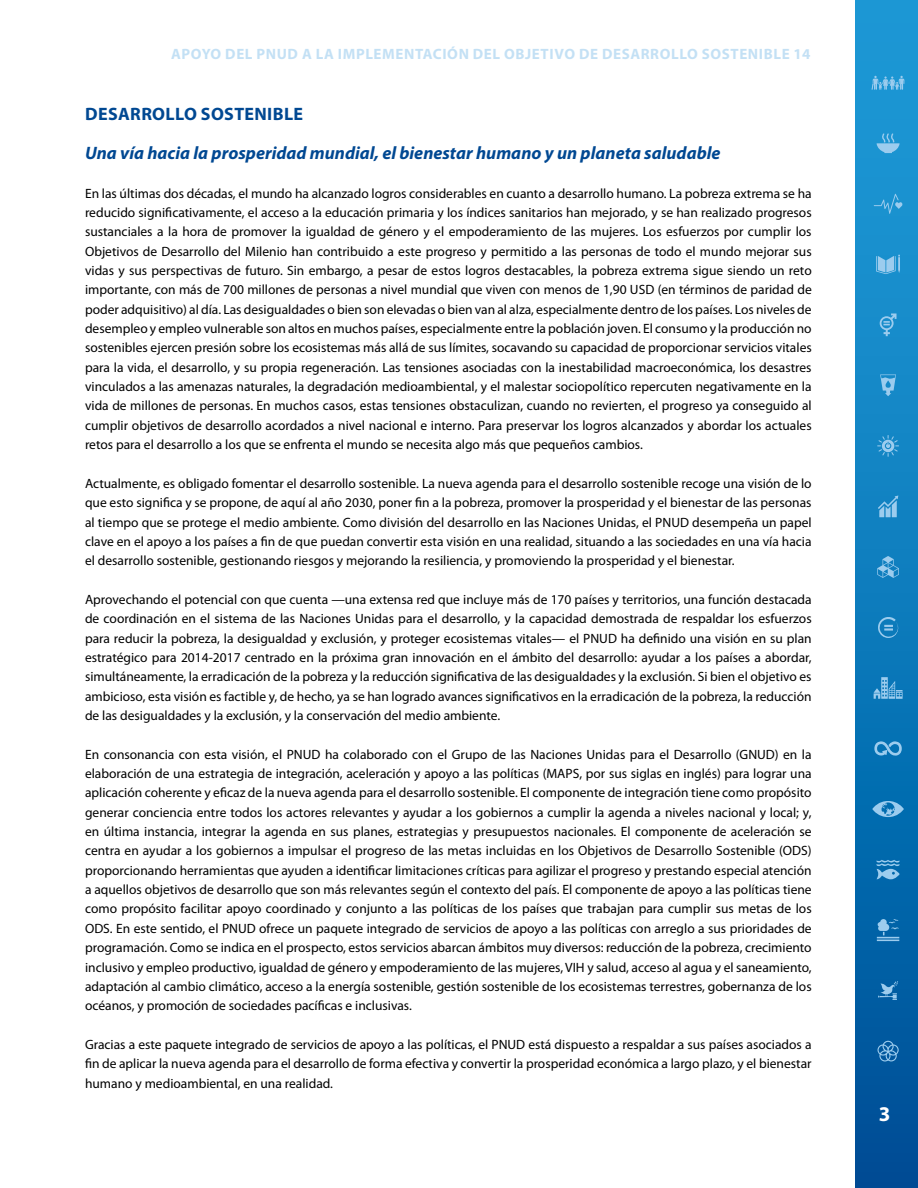
<style>
.page{position:relative;width:918px;height:1188px;background:#fff}
.page>*{position:absolute;margin:0;border:0;box-sizing:border-box;transform-origin:0 0}
.t1{font:700 21px "Myriad Pro";color:#fff}
.t2{font:italic 700 18px "Myriad Pro";color:#004892}
.t3{font:700 18px "Myriad Pro";letter-spacing:.02em;color:#004892}
.t4{font:700 15px "Myriad Pro";letter-spacing:.04em;color:#9cccee}
.t5{font:13.5px/19.4px "Myriad Pro";color:#000;text-align:justify}
</style>
<div class="page">
<div style="left:856px;top:0;width:62px;height:1188px;background:linear-gradient(to bottom,#1fa0db,#005199)"></div>
<svg style="left:874px;top:741px;width:28px;height:15px"></svg>
<svg style="left:877px;top:133px;width:23px;height:20px"></svg>
<svg style="left:878px;top:496px;width:20px;height:21px"></svg>
<svg style="left:880px;top:313px;width:17px;height:23px"></svg>
<svg style="left:876px;top:255px;width:24px;height:19px"></svg>
<svg style="left:877px;top:616px;width:22px;height:22px"></svg>
<svg style="left:878px;top:1041px;width:21px;height:21px"></svg>
<svg style="left:877px;top:435px;width:22px;height:22px"></svg>
<svg style="left:874px;top:677px;width:29px;height:22px"></svg>
<svg style="left:872px;top:801px;width:32px;height:16px"></svg>
<svg style="left:880px;top:374px;width:16px;height:22px"></svg>
<svg style="left:877px;top:860px;width:23px;height:19px"></svg>
<svg style="left:874px;top:194px;width:28px;height:20px"></svg>
<svg style="left:872px;top:76px;width:32px;height:14px"></svg>
<svg style="left:877px;top:556px;width:22px;height:22px"></svg>
<svg style="left:878px;top:981px;width:20px;height:19px"></svg>
<svg style="left:877px;top:919px;width:22px;height:22px"></svg>
<p class="t4" style="left:171px;top:46px;width:641px">APOYO DEL PNUD A LA IMPLEMENTACIÓN DEL OBJETIVO DE DESARROLLO SOSTENIBLE 14</p>
<h2 class="t3" style="left:85px;top:104px;width:219px">DESARROLLO SOSTENIBLE</h2>
<h2 class="t2" style="left:85px;top:143px;width:637px">Una vía hacia la prosperidad mundial, el bienestar humano y un planeta saludable</h2>
<p class="t5" style="left:85px;top:184px;width:728px">En las últimas dos décadas, el mundo ha alcanzado logros considerables en cuanto a desarrollo humano. La pobreza extrema se ha reducido significativamente, el acceso a la educación primaria y los índices sanitarios han mejorado, y se han realizado progresos sustanciales a la hora de promover la igualdad de género y el empoderamiento de las mujeres. Los esfuerzos por cumplir los Objetivos de Desarrollo del Milenio han contribuido a este progreso y permitido a las personas de todo el mundo mejorar sus vidas y sus perspectivas de futuro. Sin embargo, a pesar de estos logros destacables, la pobreza extrema sigue siendo un reto importante, con más de 700 millones de personas a nivel mundial que viven con menos de 1,90 USD (en términos de paridad de poder adquisitivo) al día. Las desigualdades o bien son elevadas o bien van al alza, especialmente dentro de los países. Los niveles de desempleo y empleo vulnerable son altos en muchos países, especialmente entre la población joven. El consumo y la producción no sostenibles ejercen presión sobre los ecosistemas más allá de sus límites, socavando su capacidad de proporcionar servicios vitales para la vida, el desarrollo, y su propia regeneración. Las tensiones asociadas con la inestabilidad macroeconómica, los desastres vinculados a las amenazas naturales, la degradación medioambiental, y el malestar sociopolítico repercuten negativamente en la vida de millones de personas. En muchos casos, estas tensiones obstaculizan, cuando no revierten, el progreso ya conseguido al cumplir objetivos de desarrollo acordados a nivel nacional e interno. Para preservar los logros alcanzados y abordar los actuales retos para el desarrollo a los que se enfrenta el mundo se necesita algo más que pequeños cambios.</p>
<p class="t5" style="left:85px;top:474px;width:728px">Actualmente, es obligado fomentar el desarrollo sostenible. La nueva agenda para el desarrollo sostenible recoge una visión de lo que esto significa y se propone, de aquí al año 2030, poner fin a la pobreza, promover la prosperidad y el bienestar de las personas al tiempo que se protege el medio ambiente. Como división del desarrollo en las Naciones Unidas, el PNUD desempeña un papel clave en el apoyo a los países a fin de que puedan convertir esta visión en una realidad, situando a las sociedades en una vía hacia el desarrollo sostenible, gestionando riesgos y mejorando la resiliencia, y promoviendo la prosperidad y el bienestar.</p>
<p class="t5" style="left:85px;top:590px;width:728px">Aprovechando el potencial con que cuenta —una extensa red que incluye más de 170 países y territorios, una función destacada de coordinación en el sistema de las Naciones Unidas para el desarrollo, y la capacidad demostrada de respaldar los esfuerzos para reducir la pobreza, la desigualdad y exclusión, y proteger ecosistemas vitales— el PNUD ha definido una visión en su plan estratégico para 2014-2017 centrado en la próxima gran innovación en el ámbito del desarrollo: ayudar a los países a abordar, simultáneamente, la erradicación de la pobreza y la reducción significativa de las desigualdades y la exclusión. Si bien el objetivo es ambicioso, esta visión es factible y, de hecho, ya se han logrado avances significativos en la erradicación de la pobreza, la reducción de las desigualdades y la exclusión, y la conservación del medio ambiente.</p>
<p class="t5" style="left:85px;top:745px;width:728px">En consonancia con esta visión, el PNUD ha colaborado con el Grupo de las Naciones Unidas para el Desarrollo (GNUD) en la elaboración de una estrategia de integración, aceleración y apoyo a las políticas (MAPS, por sus siglas en inglés) para lograr una aplicación coherente y eficaz de la nueva agenda para el desarrollo sostenible. El componente de integración tiene como propósito generar conciencia entre todos los actores relevantes y ayudar a los gobiernos a cumplir la agenda a niveles nacional y local; y, en última instancia, integrar la agenda en sus planes, estrategias y presupuestos nacionales. El componente de aceleración se centra en ayudar a los gobiernos a impulsar el progreso de las metas incluidas en los Objetivos de Desarrollo Sostenible (ODS) proporcionando herramientas que ayuden a identificar limitaciones críticas para agilizar el progreso y prestando especial atención a aquellos objetivos de desarrollo que son más relevantes según el contexto del país. El componente de apoyo a las políticas tiene como propósito facilitar apoyo coordinado y conjunto a las políticas de los países que trabajan para cumplir sus metas de los ODS. En este sentido, el PNUD ofrece un paquete integrado de servicios de apoyo a las políticas con arreglo a sus prioridades de programación. Como se indica en el prospecto, estos servicios abarcan ámbitos muy diversos: reducción de la pobreza, crecimiento inclusivo y empleo productivo, igualdad de género y empoderamiento de las mujeres, VIH y salud, acceso al agua y el saneamiento, adaptación al cambio climático, acceso a la energía sostenible, gestión sostenible de los ecosistemas terrestres, gobernanza de los océanos, y promoción de sociedades pacíficas e inclusivas.</p>
<p class="t5" style="left:85px;top:1035px;width:728px">Gracias a este paquete integrado de servicios de apoyo a las políticas, el PNUD está dispuesto a respaldar a sus países asociados a fin de aplicar la nueva agenda para el desarrollo de forma efectiva y convertir la prosperidad económica a largo plazo, y el bienestar humano y medioambiental, en una realidad.</p>
<h1 class="t1" style="left:879px;top:1102px;width:13px">3</h1>
</div>
